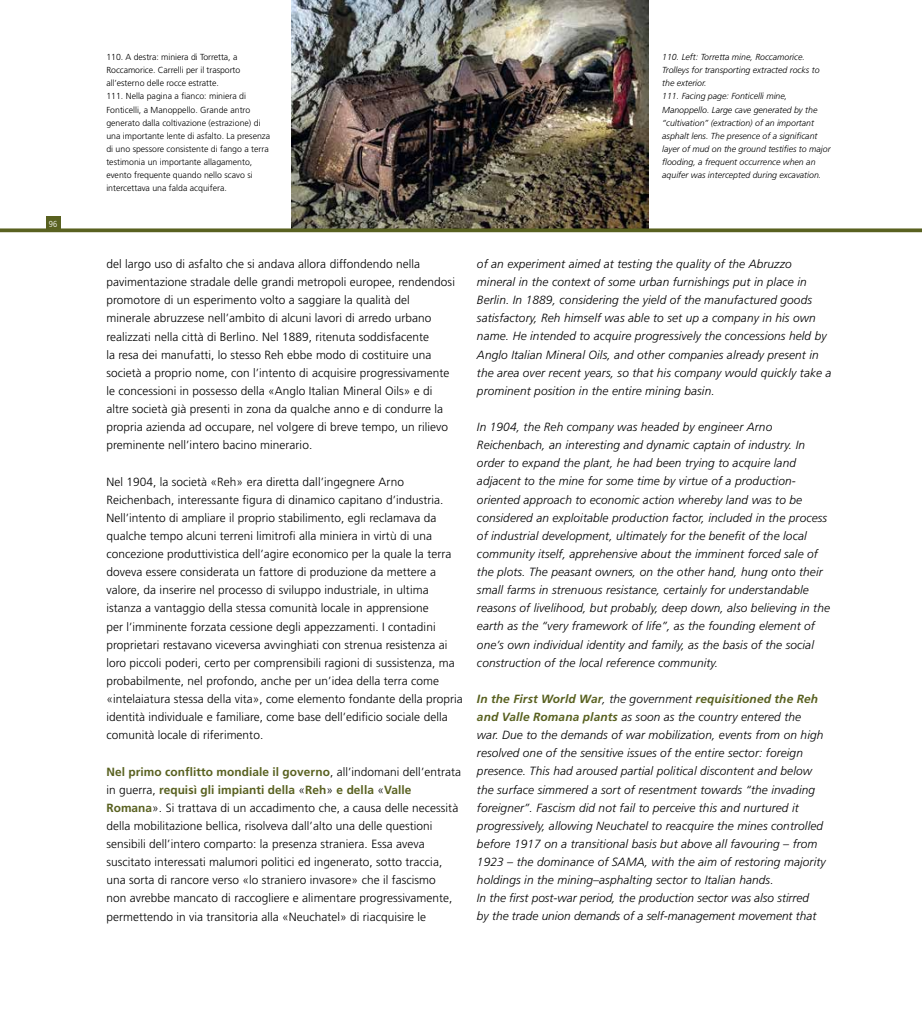
<style>
.page{position:relative;width:922px;height:1010px;background:#fff}
.page>*{position:absolute;margin:0;border:0;box-sizing:border-box;transform-origin:0 0}
.t1{font:300 11.88px/18.1px "Frutiger";letter-spacing:.005em;color:#000}
.t2{font:italic 300 11.88px/18.1px "Frutiger";letter-spacing:.01em;color:#000}
.t3{font:300 8.75px/13.1px "Frutiger";color:#000}
.t4{font:italic 300 8.75px/13.1px "Frutiger";color:#000}
.t5{font:300 condensed 8.75px "Frutiger";color:#fff}
.s1{font-weight:700;color:#596120}
</style>
<div class="page">
<img style="left:291px;top:0;width:357px;height:228px">
<svg style="left:0;top:228px;width:921px;height:4px;background:#646b31"></svg>
<div style="left:46px;top:216px;width:14px;height:14px;background:#596120"></div>
<p class="t5" style="left:49px;top:219px;width:10px">96</p>
<p class="t3" style="left:106px;top:50px;width:165px">110. A destra: miniera di Torretta, a Roccamorice. Carrelli per il trasporto all’esterno delle rocce estratte.<br>111. Nella pagina a fianco: miniera di Fonticelli, a Manoppello. Grande antro generato dalla coltivazione (estrazione) di una importante lente di asfalto. La presenza di uno spessore consistente di fango a terra testimonia un importante allagamento, evento frequente quando nello scavo si intercettava una falda acquifera.</p>
<p class="t4" style="left:662px;top:50px;width:170px">110. Left: Torretta mine, Roccamorice.<br>Trolleys for transporting extracted rocks to the exterior.<br>111. Facing page: Fonticelli mine, Manoppello. Large cave generated by the “cultivation” (extraction) of an important asphalt lens. The presence of a significant layer of mud on the ground testifies to major flooding, a frequent occurrence when an aquifer was intercepted during excavation.</p>
<p class="t1" style="left:106px;top:255px;width:350px">del largo uso di asfalto che si andava allora diffondendo nella pavimentazione stradale delle grandi metropoli europee, rendendosi promotore di un esperimento volto a saggiare la qualità del minerale abruzzese nell’ambito di alcuni lavori di arredo urbano realizzati nella città di Berlino. Nel 1889, ritenuta soddisfacente<br>la resa dei manufatti, lo stesso Reh ebbe modo di costituire una società a proprio nome, con l’intento di acquisire progressivamente le concessioni in possesso della «Anglo Italian Mineral Oils» e di altre società già presenti in zona da qualche anno e di condurre la propria azienda ad occupare, nel volgere di breve tempo, un rilievo preminente nell’intero bacino minerario.</p>
<p class="t1" style="left:106px;top:472px;width:358px">Nel 1904, la società «Reh» era diretta dall’ingegnere Arno Reichenbach, interessante figura di dinamico capitano d’industria.<br>Nell’intento di ampliare il proprio stabilimento, egli reclamava da qualche tempo alcuni terreni limitrofi alla miniera in virtù di una concezione produttivistica dell’agire economico per la quale la terra doveva essere considerata un fattore di produzione da mettere a valore, da inserire nel processo di sviluppo industriale, in ultima istanza a vantaggio della stessa comunità locale in apprensione<br>per l’imminente forzata cessione degli appezzamenti. I contadini proprietari restavano viceversa avvinghiati con strenua resistenza ai loro piccoli poderi, certo per comprensibili ragioni di sussistenza, ma probabilmente, nel profondo, anche per un’idea della terra come «intelaiatura stessa della vita», come elemento fondante della propria identità individuale e familiare, come base dell’edificio sociale della comunità locale di riferimento.</p>
<p class="t1" style="left:106px;top:762px;width:356px"><span class="s1">Nel primo conflitto mondiale il governo</span>, all’indomani dell’entrata in guerra, <span class="s1">requisì gli impianti della</span> «<span class="s1">Reh</span>» <span class="s1">e della</span> «<span class="s1">Valle Romana</span>». Si trattava di un accadimento che, a causa delle necessità della mobilitazione bellica, risolveva dall’alto una delle questioni sensibili dell’intero comparto: la presenza straniera. Essa aveva suscitato interessati malumori politici ed ingenerato, sotto traccia, una sorta di rancore verso «lo straniero invasore» che il fascismo<br>non avrebbe mancato di raccogliere e alimentare progressivamente, permettendo in via transitoria alla «Neuchatel» di riacquisire le</p>
<p class="t2" style="left:477px;top:255px;width:356px">of an experiment aimed at testing the quality of the Abruzzo mineral in the context of some urban furnishings put in place in Berlin. In 1889, considering the yield of the manufactured goods satisfactory, Reh himself was able to set up a company in his own name. He intended to acquire progressively the concessions held by Anglo Italian Mineral Oils, and other companies already present in the area over recent years, so that his company would quickly take a prominent position in the entire mining basin.</p>
<p class="t2" style="left:477px;top:418px;width:354px">In 1904, the Reh company was headed by engineer Arno Reichenbach, an interesting and dynamic captain of industry. In order to expand the plant, he had been trying to acquire land adjacent to the mine for some time by virtue of a production&shy;oriented approach to economic action whereby land was to be considered an exploitable production factor, included in the process of industrial development, ultimately for the benefit of the local community itself, apprehensive about the imminent forced sale of the plots. The peasant owners, on the other hand, hung onto their small farms in strenuous resistance, certainly for understandable reasons of livelihood, but probably, deep down, also believing in the earth as the “very framework of life”, as the founding element of one’s own individual identity and family, as the basis of the social construction of the local reference community.</p>
<p class="t2" style="left:477px;top:690px;width:350px"><span class="s1">In the First World War</span>, the government <span class="s1">requisitioned the Reh and Valle Romana plants</span> as soon as the country entered the war. Due to the demands of war mobilization, events from on high resolved one of the sensitive issues of the entire sector: foreign presence. This had aroused partial political discontent and below the surface simmered a sort of resentment towards “the invading foreigner”. Fascism did not fail to perceive this and nurtured it progressively, allowing Neuchatel to reacquire the mines controlled before 1917 on a transitional basis but above all favouring – from 1923 – the dominance of SAMA, with the aim of restoring majority holdings in the mining–asphalting sector to Italian hands.<br>In the first post-war period, the production sector was also stirred<br>by the trade union demands of a self-management movement that</p>
</div>
